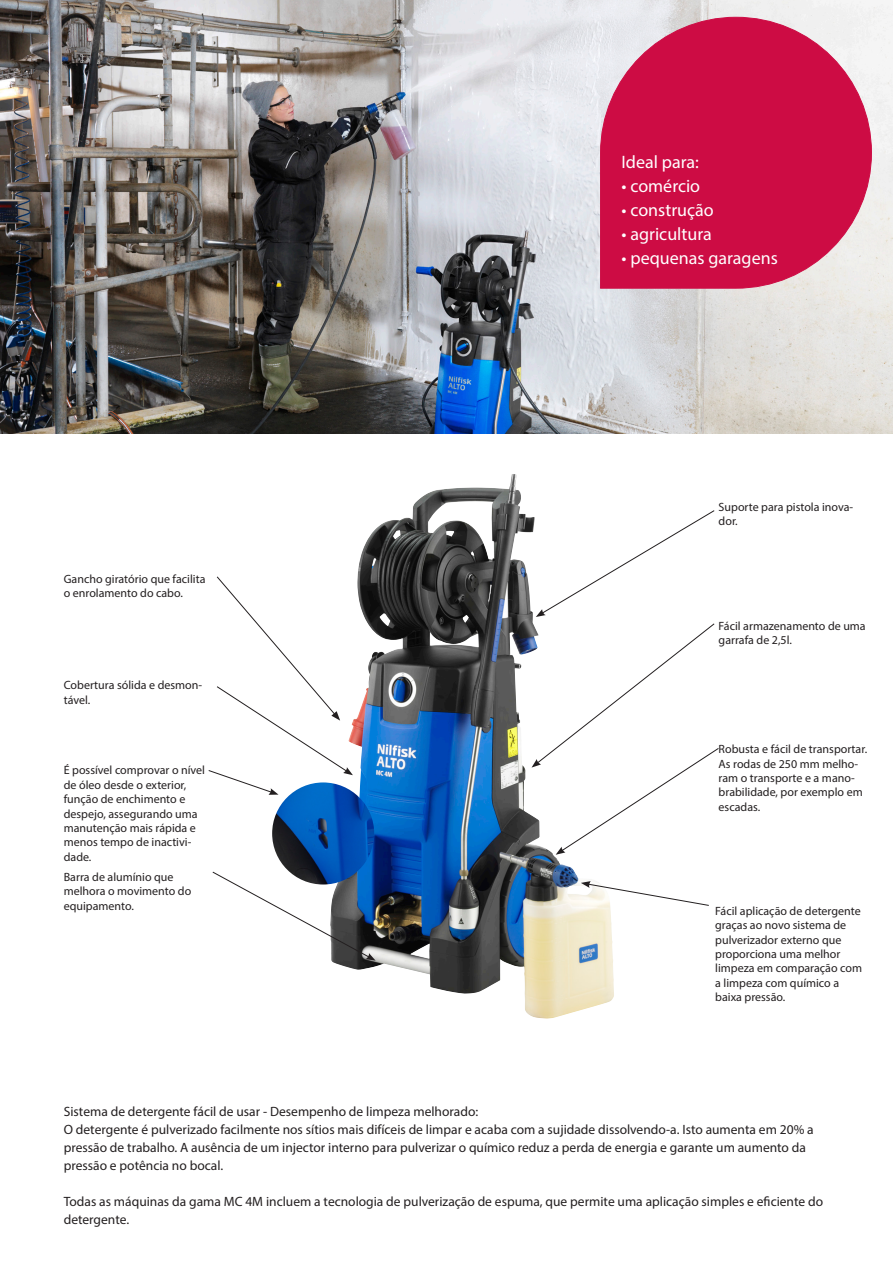
<style>
.page{position:relative;width:893px;height:1263px;background:#fff}
.page>*{position:absolute;margin:0;border:0;box-sizing:border-box;transform-origin:0 0}
.t1{font:18px "Myriad Pro";color:#fff}
.t2{font:13.5px/18px "Myriad Pro";color:#231f20}
.t3{font:12px/14.4px "Myriad Pro";color:#231f20}
</style>
<div class="page">
<img style="left:332px;top:481px;width:179px;height:504px">
<img style="left:272px;top:782px;width:102px;height:102px;border-radius:51px">
<img style="left:0;top:0;width:893px;height:434px">
<svg style="left:600px;top:17px;width:272px;height:272px;background:#d12f5e"></svg>
<img style="left:500px;top:842px;width:114px;height:177px">
<svg style="left:536px;top:510px;width:179px;height:107px"></svg>
<svg style="left:531px;top:623px;width:188px;height:232px"></svg>
<svg style="left:581px;top:881px;width:128px;height:25px"></svg>
<svg style="left:208px;top:576px;width:145px;height:219px"></svg>
<svg style="left:212px;top:871px;width:164px;height:90px"></svg>
<p class="t1" style="left:622px;top:150px;width:79px">Ideal para:</p>
<p class="t1" style="left:622px;top:174px;width:80px">• comércio</p>
<p class="t1" style="left:622px;top:198px;width:94px">• construção</p>
<p class="t1" style="left:622px;top:222px;width:92px">• agricultura</p>
<p class="t1" style="left:622px;top:246px;width:158px">• pequenas garagens</p>
<p class="t3" style="left:64px;top:572px;width:143px">Gancho giratório que facilita o enrolamento do cabo.</p>
<p class="t3" style="left:64px;top:678px;width:140px">Cobertura sólida e desmon&shy;tável.</p>
<p class="t3" style="left:64px;top:763px;width:143px">É possível comprovar o nível de óleo desde o exterior, função de enchimento e despejo, assegurando uma manutenção mais rápida e menos tempo de inactivi&shy;dade.</p>
<p class="t3" style="left:64px;top:869px;width:129px">Barra de alumínio que melhora o movimento do equipamento.</p>
<p class="t3" style="left:719px;top:499px;width:136px">Suporte para pistola inova&shy;dor.</p>
<p class="t3" style="left:719px;top:618px;width:149px">Fácil armazenamento de uma garrafa de 2,5l.</p>
<p class="t3" style="left:719px;top:742px;width:150px">Robusta e fácil de transportar.<br>As rodas de 250 mm melho&shy;ram o transporte e a mano&shy;brabilidade, por exemplo em escadas.</p>
<p class="t3" style="left:715px;top:903px;width:148px">Fácil aplicação de detergente graças ao novo sistema de pulverizador externo que proporciona uma melhor limpeza em comparação com a limpeza com químico a baixa pressão.</p>
<p class="t2" style="left:64px;top:1102px;width:416px">Sistema de detergente fácil de usar - Desempenho de limpeza melhorado:</p>
<p class="t2" style="left:64px;top:1120px;width:751px">O detergente é pulverizado facilmente nos sítios mais difíceis de limpar e acaba com a sujidade dissolvendo-a. Isto aumenta em 20% a pressão de trabalho. A ausência de um injector interno para pulverizar o químico reduz a perda de energia e garante um aumento da pressão e potência no bocal.</p>
<p class="t2" style="left:64px;top:1192px;width:761px">Todas as máquinas da gama MC 4M incluem a tecnologia de pulverização de espuma, que permite uma aplicação simples e eficiente do detergente.</p>
</div>
